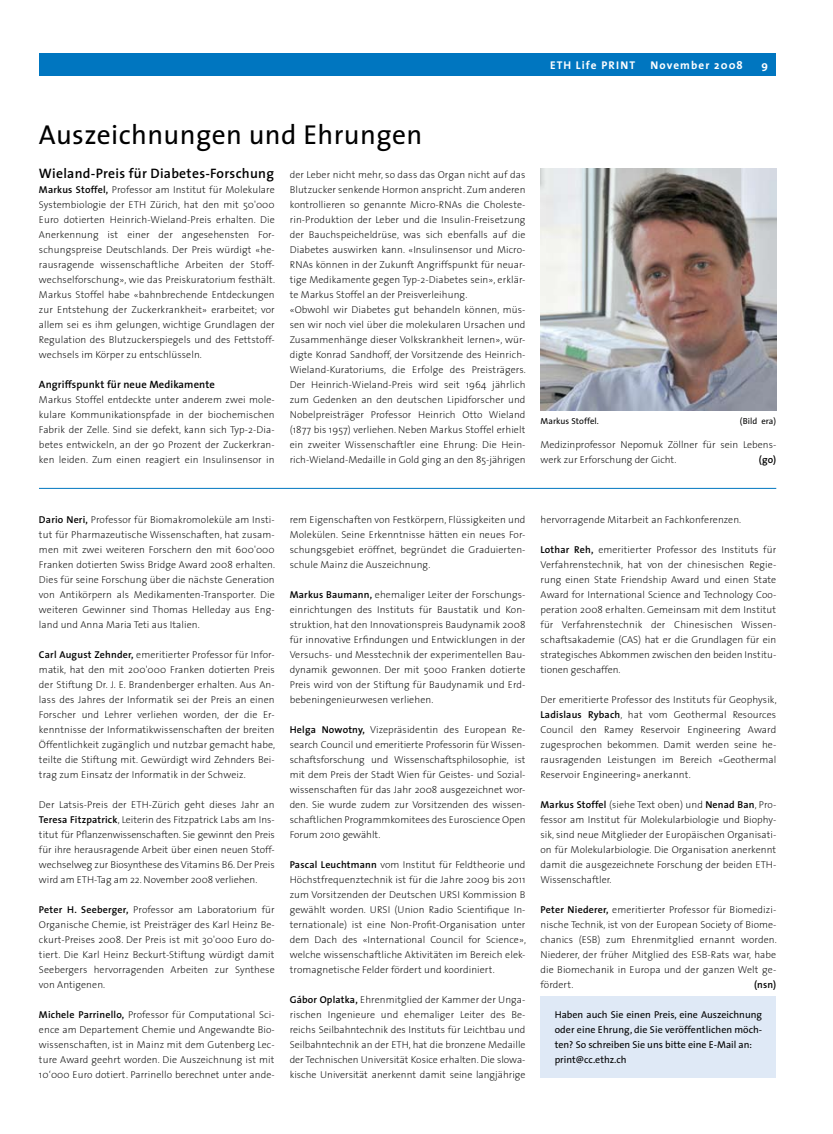
<style>
.page{position:relative;width:833px;height:1134px;background:#fff}
.page>*{position:absolute;margin:0;border:0;box-sizing:border-box;transform-origin:0 0}
.t1{font:27.5px "The Sans";letter-spacing:.015em;color:#000}
.t2{font:600 13.75px "The Sans";letter-spacing:.02em;color:#000}
.t3{font:700 11.25px "The Sans";letter-spacing:.1em;color:#fff}
.t4{font:600 10.62px "The Sans";letter-spacing:.01em;color:#000}
.t5{font:200 10px/15px "The Sans";letter-spacing:.01em;color:#000;text-align:justify}
.t6{font:10px/15px "The Sans";color:#000}
.t7{font:600 10px "The Sans";color:#000}
.t8{font:8.75px "The Sans";letter-spacing:.01em;color:#000}
.s1{font-weight:600}
</style>
<div class="page">
<div style="left:753px;top:53px;width:23px;height:23px;background:#0076c0"></div>
<div style="left:39px;top:53px;width:714px;height:23px;background:#0076c0"></div>
<img style="left:540px;top:168px;width:236px;height:243px">
<hr style="left:39px;top:488px;width:737px;height:1px;background:#0076c0">
<div style="left:540px;top:997px;width:236px;height:81px;background:#dfe9f6"></div>
<p class="t3" style="left:550px;top:55px;width:87px">ETH Life PRINT</p>
<p class="t3" style="left:650px;top:55px;width:94px">November 2008</p>
<p class="t3" style="left:761px;top:55px;width:8px">9</p>
<h1 class="t1" style="left:39px;top:112px;width:385px">Auszeichnungen und Ehrungen</h1>
<h2 class="t2" style="left:39px;top:162px;width:236px">Wieland-Preis für Diabetes-Forschung</h2>
<p class="t5" style="left:39px;top:182px;width:238px"><span class="s1">Markus Stoffel,</span> Professor am Institut für Molekulare Systembiologie der ETH Zürich, hat den mit 50'000<br>Euro dotierten Heinrich-Wieland-Preis erhalten. Die Anerkennung ist einer der angesehensten For&shy;schungspreise Deutschlands. Der Preis würdigt «he&shy;rausragende wissenschaftliche Arbeiten der Stoff&shy;wechselforschung», wie das Preiskuratorium festhält.<br>Markus Stoffel habe «bahnbrechende Entdeckungen zur Entstehung der Zuckerkrankheit» erarbeitet; vor allem sei es ihm gelungen, wichtige Grundlagen der Regulation des Blutzuckerspiegels und des Fettstoff&shy;wechsels im Körper zu entschlüsseln.</p>
<p class="t4" style="left:39px;top:375px;width:177px">Angriffspunkt für neue Medikamente</p>
<p class="t5" style="left:39px;top:392px;width:237px">Markus Stoffel entdeckte unter anderem zwei mole&shy;kulare Kommunikationspfade in der biochemischen Fabrik der Zelle. Sind sie defekt, kann sich Typ-2-Dia&shy;betes entwickeln, an der 90 Prozent der Zuckerkran&shy;ken leiden. Zum einen reagiert ein Insulinsensor in</p>
<p class="t5" style="left:290px;top:167px;width:238px;text-align:left">der Leber nicht mehr, so dass das Organ nicht auf das Blutzucker senkende Hormon anspricht. Zum anderen kontrollieren so genannte Micro-RNAs die Choleste&shy;rin-Produktion der Leber und die Insulin-Freisetzung der Bauchspeicheldrüse, was sich ebenfalls auf die Diabetes auswirken kann. «Insulinsensor und Micro-RNAs können in der Zukunft Angriffspunkt für neuar&shy;tige Medikamente gegen Typ-2-Diabetes sein», erklär&shy;te Markus Stoffel an der Preisverleihung.<br>«Obwohl wir Diabetes gut behandeln können, müs&shy;sen wir noch viel über die molekularen Ursachen und Zusammenhänge dieser Volkskrankheit lernen», wür&shy;digte Konrad Sandhoff, der Vorsitzende des Heinrich-Wieland-Kuratoriums, die Erfolge des Preisträgers.<br>Der Heinrich-Wieland-Preis wird seit 1964 jährlich zum Gedenken an den deutschen Lipidforscher und Nobelpreisträger Professor Heinrich Otto Wieland (1877 bis 1957) verliehen. Neben Markus Stoffel erhielt ein zweiter Wissenschaftler eine Ehrung: Die Hein&shy;rich-Wieland-Medaille in Gold ging an den 85-jährigen</p>
<p class="t8" style="left:540px;top:413px;width:60px">Markus Stoffel.</p>
<p class="t8" style="left:740px;top:413px;width:38px">(Bild era)</p>
<p class="t5" style="left:540px;top:437px;width:237px">Medizinprofessor Nepomuk Zöllner für sein Lebens&shy;werk zur Erforschung der Gicht.</p>
<p class="t7" style="left:759px;top:451px;width:19px">(go)</p>
<p class="t5" style="left:39px;top:512px;width:238px"><span class="s1">Dario Neri,</span> Professor für Biomakromoleküle am Insti&shy;tut für Pharmazeutische Wissenschaften, hat zusam&shy;men mit zwei weiteren Forschern den mit 600'000<br>Franken dotierten Swiss Bridge Award 2008 erhalten.<br>Dies für seine Forschung über die nächste Generation von Antikörpern als Medikamenten-Transporter. Die weiteren Gewinner sind Thomas Helleday aus Eng&shy;land und Anna Maria Teti aus Italien.</p>
<p class="t5" style="left:39px;top:647px;width:238px"><span class="s1">Carl August Zehnder,</span> emeritierter Professor für Infor&shy;matik, hat den mit 200'000 Franken dotierten Preis der Stiftung Dr. J. E. Brandenberger erhalten. Aus An&shy;lass des Jahres der Informatik sei der Preis an einen Forscher und Lehrer verliehen worden, der die Er&shy;kenntnisse der Informatikwissenschaften der breiten Öffentlichkeit zugänglich und nutzbar gemacht habe, teilte die Stiftung mit. Gewürdigt wird Zehnders Bei&shy;trag zum Einsatz der Informatik in der Schweiz.</p>
<p class="t5" style="left:39px;top:797px;width:237px">Der Latsis-Preis der ETH-Zürich geht dieses Jahr an <span class="s1">Teresa Fitzpatrick</span>, Leiterin des Fitzpatrick Labs am Ins&shy;titut für Pflanzenwissenschaften. Sie gewinnt den Preis für ihre herausragende Arbeit über einen neuen Stoff&shy;wechselweg zur Biosynthese des Vitamins B6. Der Preis wird am ETH-Tag am 22. November 2008 verliehen.</p>
<p class="t5" style="left:39px;top:902px;width:237px"><span class="s1">Peter H. Seeberger,</span> Professor am Laboratorium für Organische Chemie, ist Preisträger des Karl Heinz Be&shy;ckurt-Preises 2008. Der Preis ist mit 30'000 Euro do&shy;tiert. Die Karl Heinz Beckurt-Stiftung würdigt damit Seebergers hervorragenden Arbeiten zur Synthese von Antigenen.</p>
<p class="t5" style="left:39px;top:1007px;width:237px"><span class="s1">Michele Parrinello,</span> Professor für Computational Sci&shy;ence am Departement Chemie und Angewandte Bio&shy;wissenschaften, ist in Mainz mit dem Gutenberg Lec&shy;ture Award geehrt worden. Die Auszeichnung ist mit 10‘000 Euro dotiert. Parrinello berechnet unter ande-</p>
<p class="t5" style="left:290px;top:512px;width:237px">rem Eigenschaften von Festkörpern, Flüssigkeiten und Molekülen. Seine Erkenntnisse hätten ein neues For&shy;schungsgebiet eröffnet, begründet die Graduierten&shy;schule Mainz die Auszeichnung.</p>
<p class="t5" style="left:290px;top:587px;width:237px"><span class="s1">Markus Baumann,</span> ehemaliger Leiter der Forschungs&shy;einrichtungen des Instituts für Baustatik und Kon&shy;struktion, hat den Innovationspreis Baudynamik 2008 für innovative Erfindungen und Entwicklungen in der Versuchs- und Messtechnik der experimentellen Bau&shy;dynamik gewonnen. Der mit 5000 Franken dotierte Preis wird von der Stiftung für Baudynamik und Erd&shy;bebeningenieurwesen verliehen.</p>
<p class="t5" style="left:290px;top:722px;width:237px"><span class="s1">Helga Nowotny,</span> Vizepräsidentin des European Re&shy;search Council und emeritierte Professorin für Wissen&shy;schaftsforschung und Wissenschaftsphilosophie, ist mit dem Preis der Stadt Wien für Geistes- und Sozial&shy;wissenschaften für das Jahr 2008 ausgezeichnet wor&shy;den. Sie wurde zudem zur Vorsitzenden des wissen&shy;schaftlichen Programmkomitees des Euroscience Open Forum 2010 gewählt.</p>
<p class="t5" style="left:290px;top:857px;width:238px"><span class="s1">Pascal Leuchtmann</span> vom Institut für Feldtheorie und Höchstfrequenztechnik ist für die Jahre 2009 bis 2011 zum Vorsitzenden der Deutschen URSI Kommission B gewählt worden. URSI (Union Radio Scientifique In&shy;ternationale) ist eine Non-Profit-Organisation unter dem Dach des «International Council for Science», welche wissenschaftliche Aktivitäten im Bereich elek&shy;tromagnetische Felder fördert und koordiniert.</p>
<p class="t5" style="left:290px;top:992px;width:237px"><span class="s1">Gábor Oplatka,</span> Ehrenmitglied der Kammer der Unga&shy;rischen Ingenieure und ehemaliger Leiter des Be&shy;reichs Seilbahntechnik des Instituts für Leichtbau und Seilbahntechnik an der ETH, hat die bronzene Medaille der Technischen Universität Kosice erhalten. Die slowa&shy;kische Universität anerkennt damit seine langjährige</p>
<p class="t5" style="left:540px;top:512px;width:202px">hervorragende Mitarbeit an Fachkonferenzen.</p>
<p class="t5" style="left:540px;top:542px;width:237px"><span class="s1">Lothar Reh,</span> emeritierter Professor des Instituts für Verfahrenstechnik, hat von der chinesischen Regie&shy;rung einen State Friendship Award und einen State Award for International Science and Technology Coo&shy;peration 2008 erhalten. Gemeinsam mit dem Institut für Verfahrenstechnik der Chinesischen Wissen&shy;schaftsakademie (CAS) hat er die Grundlagen für ein strategisches Abkommen zwischen den beiden Institu&shy;tionen geschaffen.</p>
<p class="t5" style="left:540px;top:692px;width:238px">Der emeritierte Professor des Instituts für Geophysik, <span class="s1">Ladislaus Rybach</span>, hat vom Geothermal Resources Council den Ramey Reservoir Engineering Award zugesprochen bekommen. Damit werden seine he&shy;rausragenden Leistungen im Bereich «Geothermal Reservoir Engineering» anerkannt.</p>
<p class="t5" style="left:540px;top:797px;width:237px"><span class="s1">Markus Stoffel</span> (siehe Text oben) und <span class="s1">Nenad Ban</span>, Pro&shy;fessor am Institut für Molekularbiologie und Biophy&shy;sik, sind neue Mitglieder der Europäischen Organisati&shy;on für Molekularbiologie. Die Organisation anerkennt damit die ausgezeichnete Forschung der beiden ETH-Wissenschaftler.</p>
<p class="t5" style="left:540px;top:902px;width:238px"><span class="s1">Peter Niederer,</span> emeritierter Professor für Biomedizi&shy;nische Technik, ist von der European Society of Biome&shy;chanics (ESB) zum Ehrenmitglied ernannt worden.<br>Niederer, der früher Mitglied des ESB-Rats war, habe die Biomechanik in Europa und der ganzen Welt ge&shy;fördert.</p>
<p class="t7" style="left:754px;top:976px;width:24px">(nsn)</p>
<p class="t6" style="left:554px;top:1006px;width:209px">Haben auch Sie einen Preis, eine Auszeichnung oder eine Ehrung, die Sie veröffentlichen möch&shy;ten? So schreiben Sie uns bitte eine E-Mail an: print@cc.ethz.ch</p>
</div>
